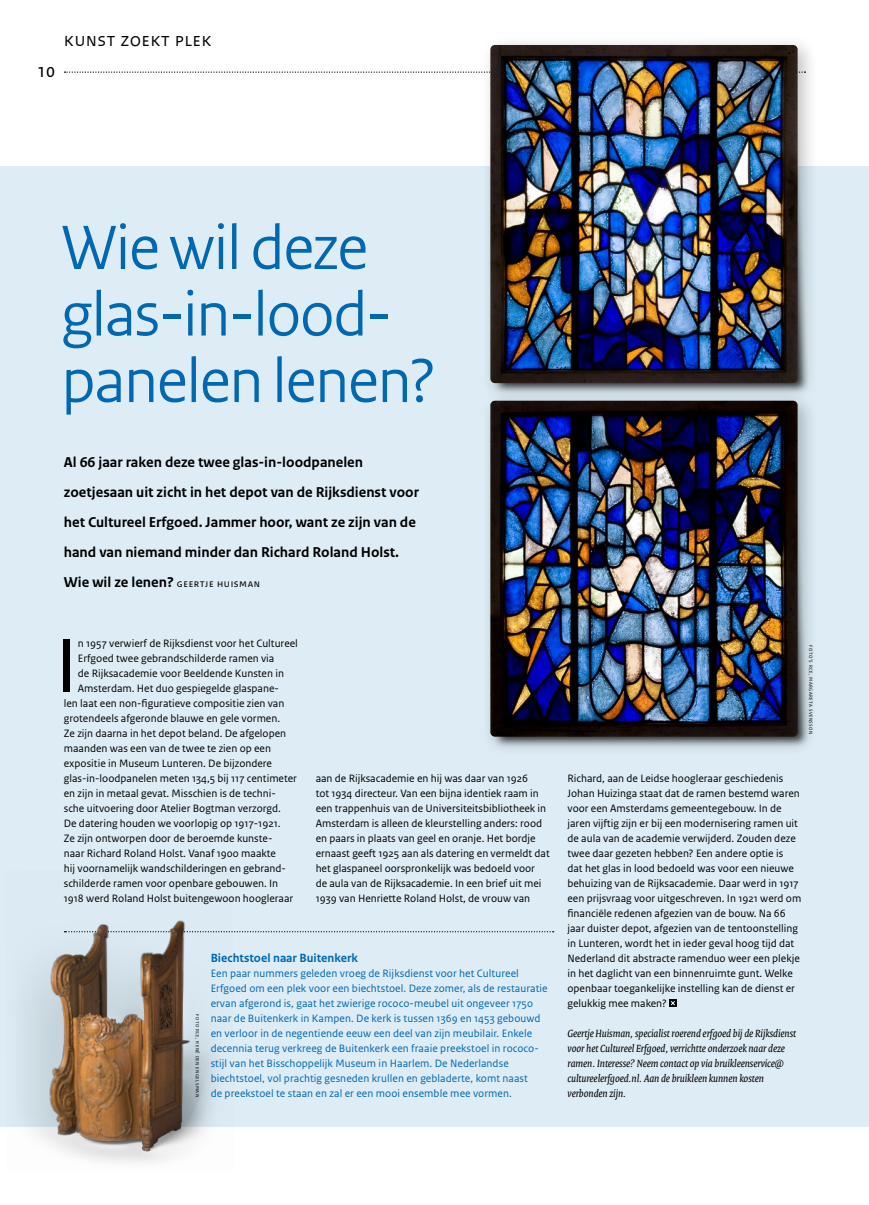
<style>
.page{position:relative;width:869px;height:1205px;background:#fff}
.page>*{position:absolute;margin:0;border:0;box-sizing:border-box;transform-origin:0 0}
._05_RO_initiaal_sans{font:79.88px "Rijksoverheid Sans Text";color:#000}
._02_RO_kop_sans{font:65.62px/66.5px "Rijksoverheid Sans Heading TT";letter-spacing:-.01em;color:#0067b1}
.t1{font:20px "Rijksoverheid Sans Heading TT";letter-spacing:.05em;color:#000}
.t2{font:20px "Rijksoverheid Sans Text";color:#000}
._03_RO_inleiding_san{font:700 15px/30px "Rijksoverheid Sans Text";color:#000}
._11_RO_kader_subkop{font:700 12.5px "Rijksoverheid Sans Text";color:#0067b1}
._05_RO_initiaal_sans-2{font:11.25px/15px "Rijksoverheid Sans Text";color:#000}
._12_RO_kader_broodte{font:11.25px/15px "Rijksoverheid Sans Text";letter-spacing:.005em;color:#0067b1}
._13_RO_afsluiting{font:italic 11.25px/15px "Rijksoverheid Serif";color:#000}
.t3{font:5px "Rijksoverheid Sans Text";letter-spacing:.08em;color:#000}
.s1{font-weight:400;font-size:11.25px}
</style>
<div class="page">
<div style="left:0;top:167px;width:868px;height:960px;background:#ddecf5"></div>
<svg style="left:234px;top:931px;width:319px;height:1px"></svg>
<img style="left:201px;top:931px;width:32px;height:204px">
<div style="left:669px;top:999px;width:7px;height:8px;background:#000"></div>
<svg style="left:671px;top:1001px;width:4px;height:5px"></svg>
<div style="left:479px;top:390px;width:339px;height:368px;background:#000;opacity:.25"></div>
<img style="left:490px;top:404px;width:307px;height:333px">
<svg style="left:64px;top:71px;width:415px;height:2px"></svg>
<div style="left:479px;top:34px;width:339px;height:370px;background:#000;opacity:.25"></div>
<img style="left:490px;top:45px;width:307px;height:338px">
<img style="left:25px;top:920px;width:176px;height:243px">
<h3 class="t2" style="left:37px;top:59px;width:19px">10</h3>
<p class="t1" style="left:64px;top:28px;width:149px">kunst zoekt plek</p>
<p class="_02_RO_kop_sans" style="left:62px;top:215px;width:375px">Wie wil deze glas-in-lood&shy;panelen lenen?</p>
<p class="_03_RO_inleiding_san" style="left:64px;top:447px;width:356px">Al 66 jaar raken deze twee glas-in-loodpanelen zoetjesaan uit zicht in het depot van de Rijksdienst voor het Cultureel Erfgoed. Jammer hoor, want ze zijn van de hand van niemand minder dan Richard Roland Holst.<br>Wie wil ze lenen? <span class="s1">geertje huisman</span></p>
<p class="_05_RO_initiaal_sans" style="left:56px;top:620px;width:23px">I</p>
<p class="_05_RO_initiaal_sans-2" style="left:78px;top:636px;width:221px">n 1957 verwierf de Rijksdienst voor het Cultureel</p>
<p class="_05_RO_initiaal_sans-2" style="left:78px;top:651px;width:198px">Erfgoed twee gebrandschilderde ramen via</p>
<p class="_05_RO_initiaal_sans-2" style="left:78px;top:666px;width:207px">de Rijksacademie voor Beeldende Kunsten in</p>
<p class="_05_RO_initiaal_sans-2" style="left:78px;top:681px;width:202px">Amsterdam. Het duo gespiegelde glaspane-</p>
<p class="_05_RO_initiaal_sans-2" style="left:64px;top:696px;width:222px">len laat een non-figuratieve compositie zien van</p>
<p class="_05_RO_initiaal_sans-2" style="left:64px;top:711px;width:218px">grotendeels afgeronde blauwe en gele vormen.</p>
<p class="_05_RO_initiaal_sans-2" style="left:64px;top:726px;width:224px">Ze zijn daarna in het depot beland. De afgelopen</p>
<p class="_05_RO_initiaal_sans-2" style="left:64px;top:741px;width:208px">maanden was een van de twee te zien op een</p>
<p class="_05_RO_initiaal_sans-2" style="left:64px;top:756px;width:210px">expositie in Museum Lunteren. De bijzondere</p>
<p class="_05_RO_initiaal_sans-2" style="left:64px;top:771px;width:234px">glas-in-loodpanelen meten 134,5 bij 117 centimeter</p>
<p class="_05_RO_initiaal_sans-2" style="left:64px;top:786px;width:213px">en zijn in metaal gevat. Misschien is de techni-</p>
<p class="_05_RO_initiaal_sans-2" style="left:64px;top:801px;width:218px">sche uitvoering door Atelier Bogtman verzorgd.</p>
<p class="_05_RO_initiaal_sans-2" style="left:64px;top:815px;width:218px">De datering houden we voorlopig op 1917-1921.</p>
<p class="_05_RO_initiaal_sans-2" style="left:64px;top:830px;width:210px">Ze zijn ontworpen door de beroemde kunste-</p>
<p class="_05_RO_initiaal_sans-2" style="left:64px;top:845px;width:213px">naar Richard Roland Holst. Vanaf 1900 maakte</p>
<p class="_05_RO_initiaal_sans-2" style="left:64px;top:860px;width:224px">hij voornamelijk wandschilderingen en gebrand-</p>
<p class="_05_RO_initiaal_sans-2" style="left:64px;top:875px;width:216px">schilderde ramen voor openbare gebouwen. In</p>
<p class="_05_RO_initiaal_sans-2" style="left:64px;top:890px;width:231px">1918 werd Roland Holst buitengewoon hoogleraar</p>
<p class="_05_RO_initiaal_sans-2" style="left:315px;top:770px;width:235px">aan de Rijksacademie en hij was daar van 1926<br>tot 1934 directeur. Van een bijna identiek raam in een trappenhuis van de Universiteitsbibliotheek in Amsterdam is alleen de kleurstelling anders: rood en paars in plaats van geel en oranje. Het bordje ernaast geeft 1925 aan als datering en vermeldt dat het glaspaneel oorspronkelijk was bedoeld voor<br>de aula van de Rijksacademie. In een brief uit mei 1939 van Henriette Roland Holst, de vrouw van</p>
<p class="_05_RO_initiaal_sans-2" style="left:567px;top:770px;width:235px">Richard, aan de Leidse hoogleraar geschiedenis Johan Huizinga staat dat de ramen bestemd waren voor een Amsterdams gemeentegebouw. In de jaren vijftig zijn er bij een modernisering ramen uit de aula van de academie verwijderd. Zouden deze twee daar gezeten hebben? Een andere optie is<br>dat het glas in lood bedoeld was voor een nieuwe behuizing van de Rijksacademie. Daar werd in 1917 een prijsvraag voor uitgeschreven. In 1921 werd om financiële redenen afgezien van de bouw. Na 66 jaar duister depot, afgezien van de tentoonstelling in Lunteren, wordt het in ieder geval hoog tijd dat Nederland dit abstracte ramenduo weer een plekje in het daglicht van een binnenruimte gunt. Welke openbaar toegankelijke instelling kan de dienst er gelukkig mee maken?</p>
<p class="_13_RO_afsluiting" style="left:567px;top:1025px;width:230px">Geertje Huisman, specialist roerend erfgoed bij de Rijksdienst voor het Cultureel Erfgoed, verrichtte onderzoek naar deze ramen. Interesse? Neem contact op via bruikleenservice@ cultureelerfgoed.nl. Aan de bruikleen kunnen kosten verbonden zijn.</p>
<p class="_11_RO_kader_subkop" style="left:210px;top:950px;width:149px">Biechtstoel naar Buitenkerk</p>
<p class="_12_RO_kader_broodte" style="left:210px;top:966px;width:338px">Een paar nummers geleden vroeg de Rijksdienst voor het Cultureel Erfgoed om een plek voor een biechtstoel. Deze zomer, als de restauratie ervan afgerond is, gaat het zwierige rococo-meubel uit ongeveer 1750 naar de Buitenkerk in Kampen. De kerk is tussen 1369 en 1453 gebouwd en verloor in de negentiende eeuw een deel van zijn meubilair. Enkele decennia terug verkreeg de Buitenkerk een fraaie preekstoel in rococo&shy;stijl van het Bisschoppelijk Museum in Haarlem. De Nederlandse biechtstoel, vol prachtig gesneden krullen en gebladerte, komt naast<br>de preekstoel te staan en zal er een mooi ensemble mee vormen.</p>
<p class="t3" style="left:200px;top:1014px;width:84px;rotate:90deg">FOTO RCE, RENÉ DEN ENGELSMAN</p>
<p class="t3" style="left:813px;top:645px;width:90px;rotate:90deg">FOTO’S RCE, MARGARETA SVENSSON</p>
</div>
